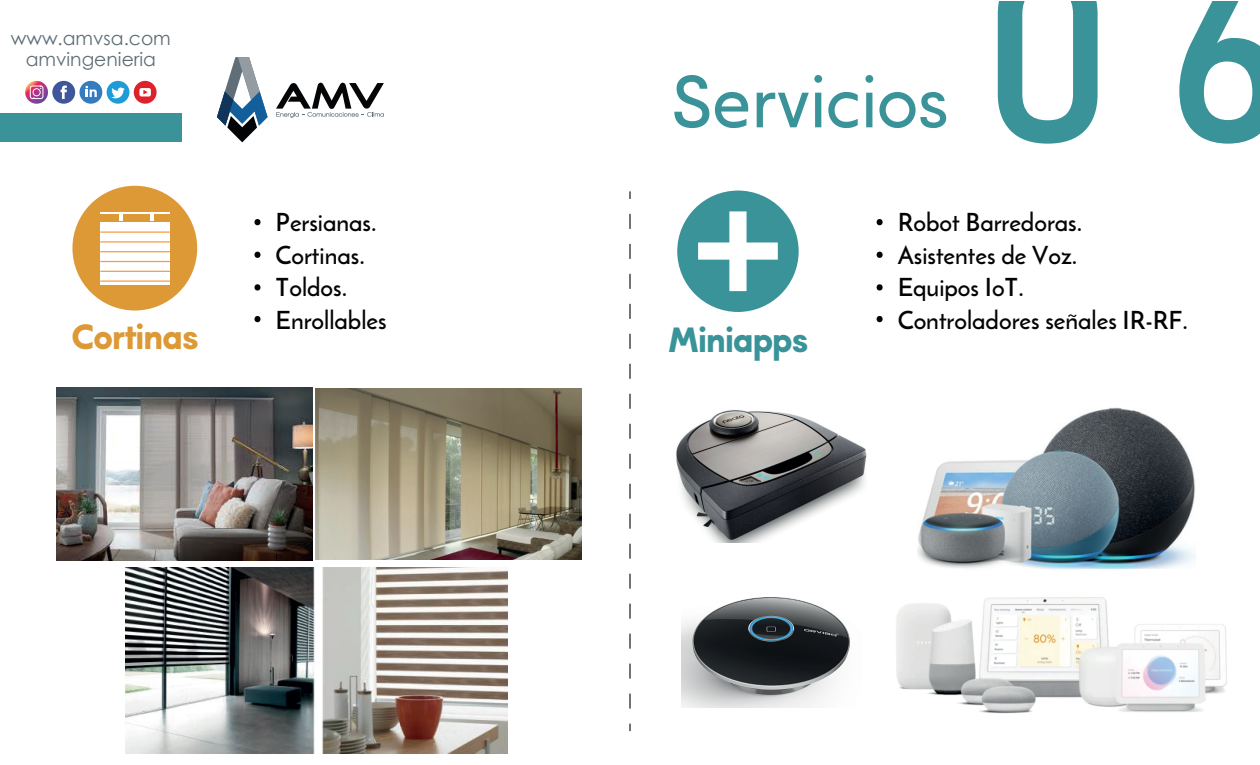
<style>
.page{position:relative;width:1260px;height:765px;background:#fff}
.page>*{position:absolute;margin:0;border:0;box-sizing:border-box;transform-origin:0 0}
.t1{font:246.25px "Bahnschrift";color:#3a9399}
.t2{font:73.75px "Modeco Trial";letter-spacing:-.025em;color:#3a9399}
.t3{font:700 35px "Modeco Trial";letter-spacing:-.025em;color:#dc9935}
.t4{font:700 35px "Modeco Trial";letter-spacing:-.025em;color:#3a9399}
.t5{font:25px/32.5px "Reem Kufi";color:#030406}
.t6{font:18.75px/21px "Century Gothic";color:#5f6e77;text-align:center}
</style>
<div class="page">
<svg style="left:217px;top:57px;width:51px;height:85px"></svg>
<svg style="left:276px;top:82px;width:108px;height:36px"></svg>
<div style="left:134px;top:81px;width:23px;height:23px;background:#dd222c;border-radius:50%"></div>
<div style="left:139px;top:88px;width:12px;height:8px;background:#fff;border-radius:2px"></div>
<svg style="left:143px;top:90px;width:5px;height:4px"></svg>
<div style="left:79px;top:81px;width:23px;height:23px;background:#357bbf;border-radius:50%"></div>
<svg style="left:85px;top:86px;width:12px;height:11px"></svg>
<div style="left:107px;top:81px;width:22px;height:23px;background:#1d9cd8;border-radius:50%"></div>
<svg style="left:111px;top:88px;width:14px;height:10px"></svg>
<svg style="left:25px;top:81px;width:23px;height:23px"></svg>
<svg style="left:30px;top:86px;width:13px;height:13px"></svg>
<div style="left:52px;top:81px;width:23px;height:23px;background:#3d569c;border-radius:50%"></div>
<svg style="left:61px;top:86px;width:6px;height:13px"></svg>
<div style="left:0;top:113px;width:181px;height:29px;background:#3a9399"></div>
<svg style="left:876px;top:219px;width:7px;height:6px"></svg>
<svg style="left:876px;top:252px;width:7px;height:6px"></svg>
<svg style="left:876px;top:284px;width:7px;height:7px"></svg>
<svg style="left:876px;top:316px;width:7px;height:6px"></svg>
<svg style="left:254px;top:219px;width:7px;height:6px"></svg>
<svg style="left:254px;top:252px;width:7px;height:6px"></svg>
<svg style="left:254px;top:284px;width:7px;height:7px"></svg>
<svg style="left:254px;top:316px;width:7px;height:6px"></svg>
<svg style="left:629px;top:191px;width:2px;height:8px"></svg>
<svg style="left:629px;top:214px;width:2px;height:495px"></svg>
<svg style="left:629px;top:724px;width:2px;height:7px"></svg>
<div style="left:72px;top:186px;width:125px;height:125px;background:#dc9935;border-radius:50%"></div>
<div style="left:100px;top:222px;width:70px;height:5px;background:#fff"></div>
<svg style="left:150px;top:214px;width:4px;height:7px"></svg>
<svg style="left:119px;top:214px;width:4px;height:7px"></svg>
<div style="left:101px;top:227px;width:69px;height:58px;background:#fff"></div>
<hr style="left:100px;top:212px;width:70px;height:1px;background:#fff">
<hr style="left:100px;top:231px;width:70px;height:2px;background:#f89c3e">
<hr style="left:100px;top:241px;width:70px;height:2px;background:#f89c3e">
<hr style="left:100px;top:251px;width:70px;height:1px;background:#f89c3e">
<hr style="left:100px;top:261px;width:70px;height:1px;background:#f89c3e">
<hr style="left:100px;top:271px;width:70px;height:1px;background:#f89c3e">
<hr style="left:100px;top:281px;width:70px;height:1px;background:#f89c3e">
<div style="left:677px;top:191px;width:122px;height:121px;background:#3a9399;border-radius:50%"></div>
<svg style="left:698px;top:211px;width:80px;height:80px"></svg>
<img style="left:56px;top:387px;width:256px;height:174px">
<img style="left:315px;top:388px;width:267px;height:172px">
<img style="left:125px;top:568px;width:383px;height:185px">
<img style="left:676px;top:410px;width:191px;height:133px">
<img style="left:917px;top:407px;width:278px;height:163px">
<img style="left:682px;top:597px;width:168px;height:110px">
<img style="left:896px;top:597px;width:331px;height:117px">
<p class="t6" style="left:11px;top:27px;width:161px">www.amvsa.com amvingenieria</p>
<h2 class="t2" style="left:670px;top:52px;width:281px">Servicios</h2>
<h1 class="t1" style="left:980px;top:-132px;width:313px">06</h1>
<p class="t5" style="left:276px;top:208px;width:113px">Persianas.<br>Cortinas.<br>Toldos.<br>Enrollables</p>
<h3 class="t3" style="left:72px;top:313px;width:129px">Cortinas</h3>
<h3 class="t4" style="left:668px;top:317px;width:142px">Miniapps</h3>
<p class="t5" style="left:898px;top:208px;width:292px">Robot Barredoras.<br>Asistentes de Voz.<br>Equipos IoT.<br>Controladores señales IR-RF.</p>
</div>
